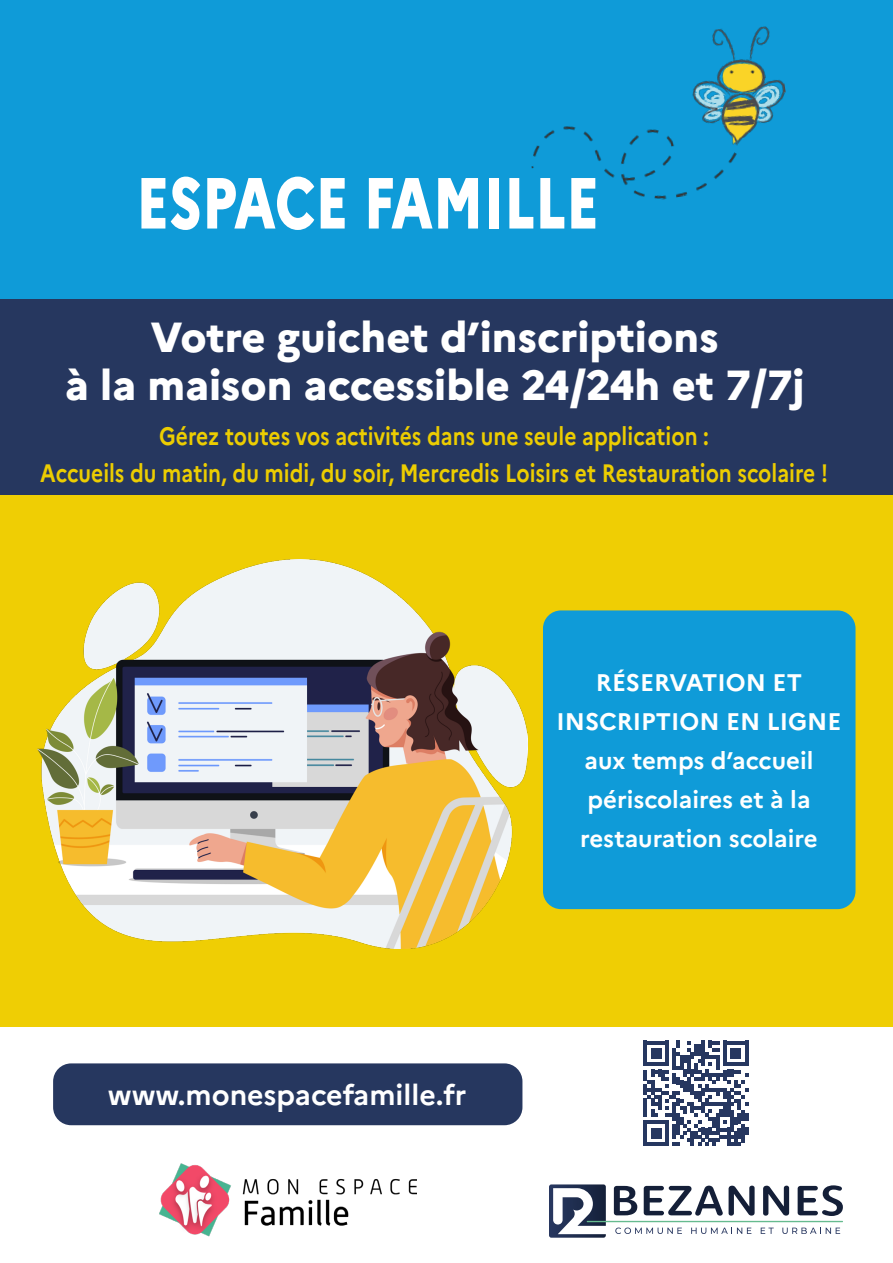
<style>
.page{position:relative;width:893px;height:1263px;background:#fff}
.page>*{position:absolute;margin:0;border:0;box-sizing:border-box;transform-origin:0 0}
.t1{font:800 72.15px "Marianne";color:#fff;scale:.77 1}
.t2{font:800 42px "Marianne";color:#fff}
.t3{font:700 28.5px "Marianne";color:#fff}
.t4{font:700 25.2px "Marianne";color:#eccd01;scale:.83 1}
.t5{font:700 24px/39px "Marianne";color:#fff;text-align:center}
</style>
<div class="page">
<div style="left:0;top:286px;width:893px;height:740px;background:#efce04"></div>
<div style="left:0;top:286px;width:893px;height:208px;background:#26375f"></div>
<div style="left:0;top:0;width:893px;height:299px;background:#0f9bd8"></div>
<img style="left:531px;top:26px;width:255px;height:174px">
<div style="left:543px;top:610px;width:312px;height:299px;background:#0f9bd8;border-radius:18px"></div>
<svg style="left:643px;top:1041px;width:105px;height:105px"></svg>
<div style="left:53px;top:1063px;width:469px;height:62px;background:#26375f;border-radius:18px"></div>
<svg style="left:614px;top:1186px;width:23px;height:29px"></svg>
<svg style="left:644px;top:1185px;width:79px;height:30px"></svg>
<svg style="left:729px;top:1185px;width:26px;height:30px"></svg>
<svg style="left:763px;top:1185px;width:26px;height:30px"></svg>
<svg style="left:798px;top:1185px;width:45px;height:31px"></svg>
<svg style="left:549px;top:1184px;width:57px;height:54px"></svg>
<hr style="left:587px;top:1221px;width:256px;height:1px;background:#66bb8f">
<svg style="left:615px;top:1227px;width:67px;height:7px"></svg>
<svg style="left:691px;top:1227px;width:60px;height:7px"></svg>
<svg style="left:761px;top:1227px;width:13px;height:7px"></svg>
<svg style="left:782px;top:1227px;width:58px;height:7px"></svg>
<img style="left:159px;top:1163px;width:257px;height:73px">
<img style="left:37px;top:559px;width:490px;height:390px">
<p class="t1" style="left:136px;top:147px;width:603px">ESPACE FAMILLE</p>
<p class="t2" style="left:151px;top:305px;width:569px">Votre guichet d’inscriptions</p>
<p class="t2" style="left:65px;top:353px;width:741px">à la maison accessible 24/24h et 7/7j</p>
<p class="t4" style="left:159px;top:417px;width:664px">Gérez toutes vos activités dans une seule application :</p>
<p class="t4" style="left:40px;top:453px;width:951px">Accueils du matin, du midi, du soir, Mercredis Loisirs et Restauration scolaire !</p>
<p class="t5" style="left:596px;top:661px;width:208px">RÉSERVATION ET</p>
<p class="t5" style="left:556px;top:700px;width:286px">INSCRIPTION EN LIGNE aux temps d’accueil périscolaires et à la</p>
<p class="t5" style="left:580px;top:817px;width:239px">restauration scolaire</p>
<p class="t3" style="left:108px;top:1073px;width:360px">www.monespacefamille.fr</p>
</div>
